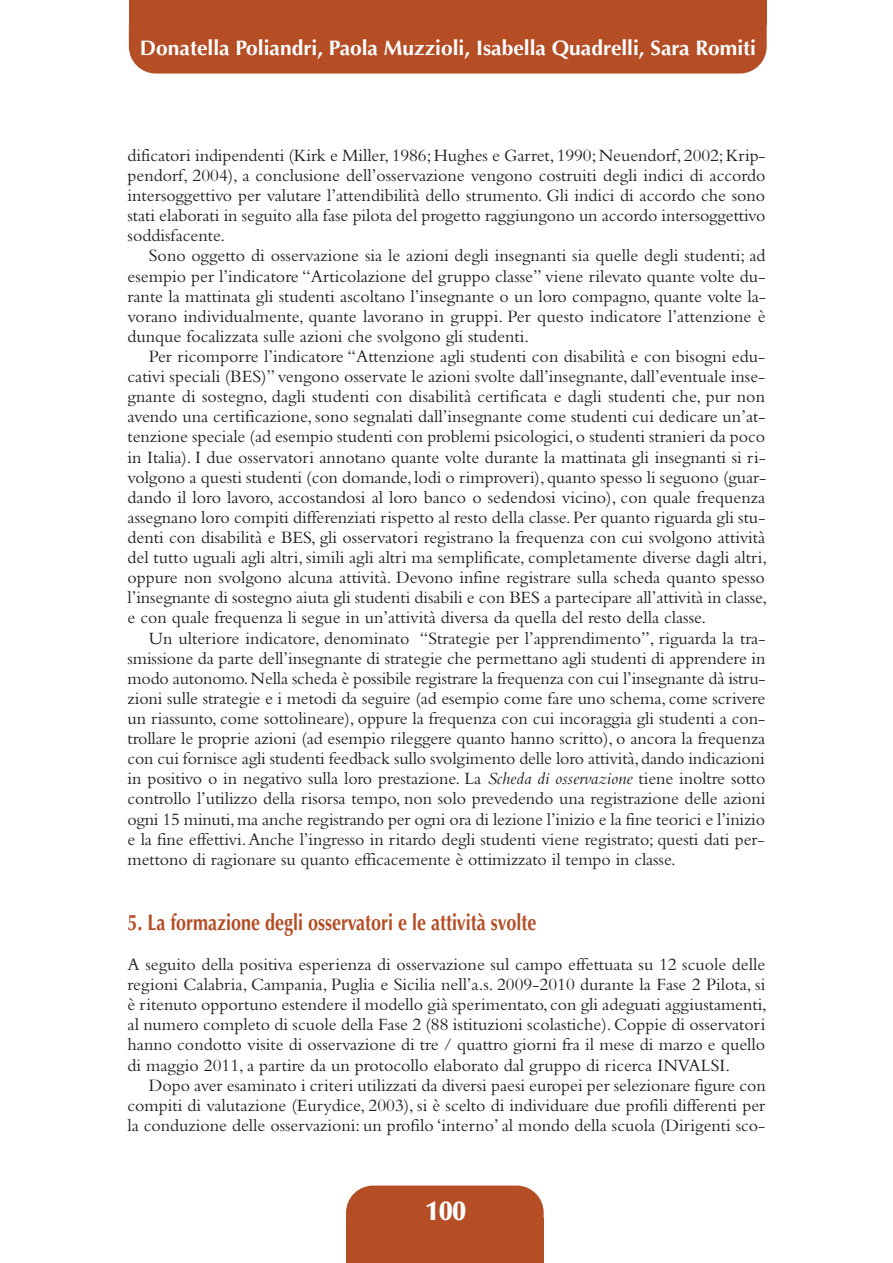
<style>
.page{position:relative;width:893px;height:1263px;background:#fff}
.page>*{position:absolute;margin:0;border:0;box-sizing:border-box;transform-origin:0 0}
.t1{font:900 27px "Optima";color:#fff}
.t2{font:700 22.5px "Optima";color:#b54d25;scale:.8 1}
.t3{font:700 21px "Optima";color:#fff}
.t4{font:18px "Bembo";color:#231f20}
.s1{font-style:italic}
</style>
<div class="page">
<div style="left:346px;top:1185px;width:198px;height:78px;background:#b54d25;border-radius:27px"></div>
<div style="left:346px;top:1218px;width:198px;height:45px;background:#b54d25"></div>
<div style="left:129px;top:0;width:638px;height:74px;background:#b54d25;border-radius:27px"></div>
<div style="left:129px;top:0;width:638px;height:24px;background:#b54d25"></div>
<p class="t3" style="left:140px;top:39px;width:617px">Donatella Poliandri, Paola Muzzioli, Isabella Quadrelli, Sara Romiti</p>
<p class="t4" style="left:128px;top:149px;width:640px">dificatori indipendenti (Kirk e Miller, 1986; Hughes e Garret, 1990; Neuendorf, 2002; Krip-</p>
<p class="t4" style="left:128px;top:169px;width:639px">pendorf, 2004), a conclusione dell’osservazione vengono costruiti degli indici di accordo</p>
<p class="t4" style="left:128px;top:189px;width:639px">intersoggettivo per valutare l’attendibilità dello strumento. Gli indici di accordo che sono</p>
<p class="t4" style="left:128px;top:209px;width:639px">stati elaborati in seguito alla fase pilota del progetto raggiungono un accordo intersoggettivo</p>
<p class="t4" style="left:128px;top:229px;width:99px">soddisfacente.</p>
<p class="t4" style="left:149px;top:250px;width:618px">Sono oggetto di osservazione sia le azioni degli insegnanti sia quelle degli studenti; ad</p>
<p class="t4" style="left:128px;top:270px;width:639px">esempio per l’indicatore “Articolazione del gruppo classe” viene rilevato quante volte du-</p>
<p class="t4" style="left:128px;top:290px;width:640px">rante la mattinata gli studenti ascoltano l’insegnante o un loro compagno, quante volte la-</p>
<p class="t4" style="left:128px;top:310px;width:640px">vorano individualmente, quante lavorano in gruppi. Per questo indicatore l’attenzione è</p>
<p class="t4" style="left:128px;top:330px;width:403px">dunque focalizzata sulle azioni che svolgono gli studenti.</p>
<p class="t4" style="left:149px;top:350px;width:618px">Per ricomporre l’indicatore “Attenzione agli studenti con disabilità e con bisogni edu-</p>
<p class="t4" style="left:128px;top:370px;width:639px">cativi speciali (BES)” vengono osservate le azioni svolte dall’insegnante, dall’eventuale inse-</p>
<p class="t4" style="left:128px;top:390px;width:639px">gnante di sostegno, dagli studenti con disabilità certificata e dagli studenti che, pur non</p>
<p class="t4" style="left:128px;top:410px;width:639px">avendo una certificazione, sono segnalati dall’insegnante come studenti cui dedicare un’at-</p>
<p class="t4" style="left:128px;top:431px;width:639px">tenzione speciale (ad esempio studenti con problemi psicologici, o studenti stranieri da poco</p>
<p class="t4" style="left:128px;top:451px;width:640px">in Italia). I due osservatori annotano quante volte durante la mattinata gli insegnanti si ri-</p>
<p class="t4" style="left:128px;top:471px;width:640px">volgono a questi studenti (con domande, lodi o rimproveri), quanto spesso li seguono (guar-</p>
<p class="t4" style="left:128px;top:491px;width:639px">dando il loro lavoro, accostandosi al loro banco o sedendosi vicino), con quale frequenza</p>
<p class="t4" style="left:128px;top:511px;width:639px">assegnano loro compiti differenziati rispetto al resto della classe. Per quanto riguarda gli stu-</p>
<p class="t4" style="left:128px;top:531px;width:639px">denti con disabilità e BES, gli osservatori registrano la frequenza con cui svolgono attività</p>
<p class="t4" style="left:128px;top:551px;width:641px">del tutto uguali agli altri, simili agli altri ma semplificate, completamente diverse dagli altri,</p>
<p class="t4" style="left:128px;top:571px;width:639px">oppure non svolgono alcuna attività. Devono infine registrare sulla scheda quanto spesso</p>
<p class="t4" style="left:128px;top:591px;width:641px">l’insegnante di sostegno aiuta gli studenti disabili e con BES a partecipare all’attività in classe,</p>
<p class="t4" style="left:128px;top:611px;width:580px">e con quale frequenza li segue in un’attività diversa da quella del resto della classe.</p>
<p class="t4" style="left:149px;top:632px;width:618px">Un ulteriore indicatore, denominato “Strategie per l’apprendimento”, riguarda la tra-</p>
<p class="t4" style="left:128px;top:652px;width:639px">smissione da parte dell’insegnante di strategie che permettano agli studenti di apprendere in</p>
<p class="t4" style="left:128px;top:672px;width:640px">modo autonomo. Nella scheda è possibile registrare la frequenza con cui l’insegnante dà istru-</p>
<p class="t4" style="left:128px;top:692px;width:639px">zioni sulle strategie e i metodi da seguire (ad esempio come fare uno schema, come scrivere</p>
<p class="t4" style="left:128px;top:712px;width:639px">un riassunto, come sottolineare), oppure la frequenza con cui incoraggia gli studenti a con-</p>
<p class="t4" style="left:128px;top:732px;width:639px">trollare le proprie azioni (ad esempio rileggere quanto hanno scritto), o ancora la frequenza</p>
<p class="t4" style="left:128px;top:752px;width:639px">con cui fornisce agli studenti feedback sullo svolgimento delle loro attività, dando indicazioni</p>
<p class="t4" style="left:128px;top:772px;width:639px">in positivo o in negativo sulla loro prestazione. La <span class="s1">Scheda di osservazione</span> tiene inoltre sotto</p>
<p class="t4" style="left:128px;top:792px;width:639px">controllo l’utilizzo della risorsa tempo, non solo prevedendo una registrazione delle azioni</p>
<p class="t4" style="left:128px;top:813px;width:639px">ogni 15 minuti, ma anche registrando per ogni ora di lezione l’inizio e la fine teorici e l’inizio</p>
<p class="t4" style="left:128px;top:833px;width:638px">e la fine effettivi. Anche l’ingresso in ritardo degli studenti viene registrato; questi dati per-</p>
<p class="t4" style="left:128px;top:853px;width:550px">mettono di ragionare su quanto efficacemente è ottimizzato il tempo in classe.</p>
<p class="t2" style="left:128px;top:913px;width:513px">5. La formazione degli osservatori e le attività svolte</p>
<p class="t4" style="left:128px;top:958px;width:639px">A seguito della positiva esperienza di osservazione sul campo effettuata su 12 scuole delle</p>
<p class="t4" style="left:128px;top:978px;width:639px">regioni Calabria, Campania, Puglia e Sicilia nell’a.s. 2009-2010 durante la Fase 2 Pilota, si</p>
<p class="t4" style="left:128px;top:998px;width:641px">è ritenuto opportuno estendere il modello già sperimentato, con gli adeguati aggiustamenti,</p>
<p class="t4" style="left:128px;top:1018px;width:639px">al numero completo di scuole della Fase 2 (88 istituzioni scolastiche). Coppie di osservatori</p>
<p class="t4" style="left:128px;top:1038px;width:639px">hanno condotto visite di osservazione di tre / quattro giorni fra il mese di marzo e quello</p>
<p class="t4" style="left:128px;top:1058px;width:604px">di maggio 2011, a partire da un protocollo elaborato dal gruppo di ricerca INVALSI.</p>
<p class="t4" style="left:149px;top:1079px;width:618px">Dopo aver esaminato i criteri utilizzati da diversi paesi europei per selezionare figure con</p>
<p class="t4" style="left:128px;top:1099px;width:639px">compiti di valutazione (Eurydice, 2003), si è scelto di individuare due profili differenti per</p>
<p class="t4" style="left:128px;top:1119px;width:639px">la conduzione delle osservazioni: un profilo ‘interno’ al mondo della scuola (Dirigenti sco-</p>
<p class="t1" style="left:426px;top:1200px;width:42px">100</p>
</div>
